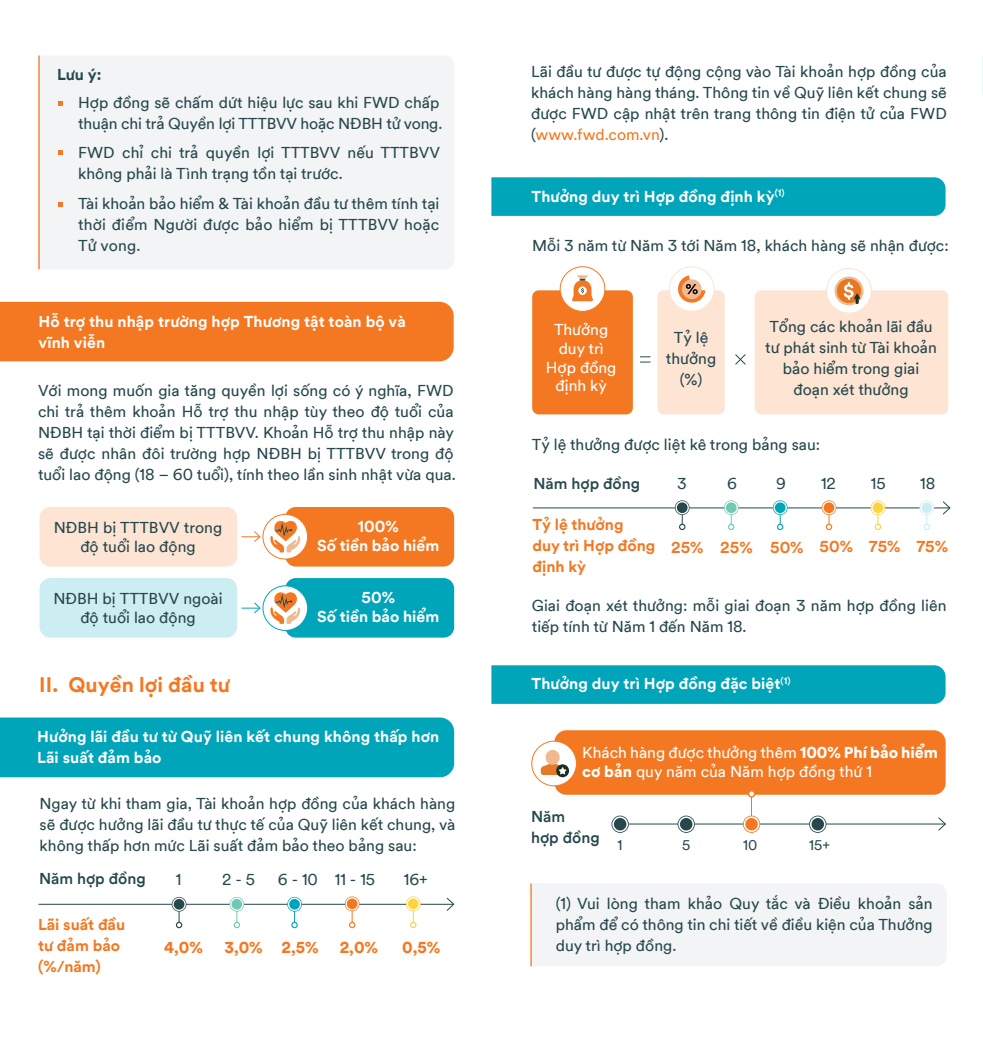
<style>
.page{position:relative;width:983px;height:1042px;background:#fff}
.page>*{position:absolute;margin:0;border:0;box-sizing:border-box;transform-origin:0 0}
.t1{font:700 21px "FWD Circular Viet TT";letter-spacing:.005em;color:#f47821}
.t2{font:15.75px/21px "FWD Circular Viet TT";color:#26484d}
.t3{font:700 15.75px/21px "FWD Circular Viet TT";letter-spacing:.005em;color:#fff}
.t4{font:15.75px/18.9px "FWD Circular Viet TT";color:#fff}
.t5{font:700 15.75px/21px "FWD Circular Viet TT";color:#f47821}
.t6{font:500 15.75px/21px "FWD Circular Viet TT";color:#26484d}
.t7{font:900 15.75px "FWD Circular Viet TT";color:#f47821}
.t8{font:700 15.75px "FWD Circular Viet TT";color:#26484d}
.t9{font:14px "FWD Circular Viet TT";color:#26484d}
.s1{color:#f47821}
.s2{font-weight:900}
</style>
<div class="page">
<div style="left:0;top:302px;width:453px;height:59px;background:#f47821"></div>
<div style="left:531px;top:883px;width:415px;height:83px;background:#f3f4f5"></div>
<hr style="left:530px;top:883px;width:1px;height:83px;background:#f47821">
<div style="left:40px;top:56px;width:414px;height:213px;background:#f3f4f5"></div>
<hr style="left:38px;top:55px;width:2px;height:214px;background:#f47821">
<svg style="left:58px;top:101px;width:5px;height:4px"></svg>
<svg style="left:58px;top:150px;width:5px;height:4px"></svg>
<svg style="left:58px;top:202px;width:5px;height:5px"></svg>
<hr style="left:533px;top:507px;width:416px;height:1px;background:#26484d">
<svg style="left:941px;top:501px;width:9px;height:14px"></svg>
<svg style="left:821px;top:500px;width:15px;height:29px"></svg>
<svg style="left:870px;top:500px;width:15px;height:30px"></svg>
<svg style="left:919px;top:500px;width:14px;height:30px"></svg>
<svg style="left:723px;top:500px;width:15px;height:29px"></svg>
<svg style="left:674px;top:500px;width:15px;height:29px"></svg>
<svg style="left:772px;top:500px;width:15px;height:29px"></svg>
<div style="left:491px;top:665px;width:454px;height:39px;background:#00a5b9"></div>
<svg style="left:982px;top:56px;width:1px;height:39px"></svg>
<div style="left:554px;top:730px;width:391px;height:65px;background:#f47821;border-radius:12px"></div>
<hr style="left:625px;top:823px;width:320px;height:1px;background:#26484d">
<svg style="left:937px;top:817px;width:9px;height:14px"></svg>
<svg style="left:742px;top:791px;width:18px;height:42px"></svg>
<svg style="left:808px;top:815px;width:18px;height:18px"></svg>
<svg style="left:611px;top:815px;width:17px;height:18px"></svg>
<svg style="left:677px;top:815px;width:17px;height:18px"></svg>
<div style="left:531px;top:741px;width:46px;height:45px;background:#fff;border:1px solid #f47821;border-radius:50%"></div>
<div style="left:545px;top:750px;width:14px;height:15px;background:#f1b990;border-radius:7px"></div>
<svg style="left:540px;top:764px;width:29px;height:13px"></svg>
<div style="left:40px;top:507px;width:197px;height:59px;background:#fde4d3;border-radius:11px"></div>
<div style="left:285px;top:507px;width:169px;height:59px;background:#f47821;border-radius:11px"></div>
<div style="left:40px;top:578px;width:197px;height:59px;background:#ccedf1;border-radius:11px"></div>
<div style="left:285px;top:578px;width:169px;height:59px;background:#00a5b9;border-radius:11px"></div>
<svg style="left:241px;top:531px;width:20px;height:11px"></svg>
<svg style="left:241px;top:602px;width:20px;height:12px"></svg>
<svg style="left:262px;top:514px;width:46px;height:45px"></svg>
<svg style="left:270px;top:516px;width:31px;height:36px"></svg>
<svg style="left:262px;top:585px;width:46px;height:46px"></svg>
<svg style="left:270px;top:588px;width:31px;height:36px"></svg>
<div style="left:0;top:717px;width:454px;height:60px;background:#00a5b9"></div>
<div style="left:491px;top:177px;width:454px;height:39px;background:#00a5b9"></div>
<div style="left:657px;top:290px;width:67px;height:124px;background:#fde4d3;border-radius:6px"></div>
<div style="left:754px;top:290px;width:194px;height:124px;background:#fde4d3;border-radius:6px"></div>
<div style="left:532px;top:290px;width:100px;height:124px;background:#f47821;border-radius:6px"></div>
<svg style="left:735px;top:354px;width:11px;height:11px"></svg>
<div style="left:668px;top:266px;width:46px;height:46px;background:#fff;border:1px solid #fde4d3;border-radius:50%"></div>
<svg style="left:678px;top:275px;width:27px;height:28px"></svg>
<svg style="left:640px;top:356px;width:10px;height:7px"></svg>
<div style="left:826px;top:268px;width:45px;height:45px;background:#fff;border:1px solid #fde4d3;border-radius:50%"></div>
<svg style="left:834px;top:276px;width:29px;height:29px"></svg>
<svg style="left:559px;top:266px;width:46px;height:46px"></svg>
<svg style="left:571px;top:275px;width:22px;height:26px"></svg>
<hr style="left:39px;top:904px;width:414px;height:1px;background:#26484d">
<svg style="left:446px;top:897px;width:9px;height:14px"></svg>
<svg style="left:344px;top:896px;width:15px;height:32px"></svg>
<svg style="left:406px;top:896px;width:14px;height:32px"></svg>
<div style="left:233px;top:922px;width:7px;height:6px;background:#71c8b3;border-radius:50%"></div>
<svg style="left:229px;top:897px;width:15px;height:30px"></svg>
<svg style="left:172px;top:897px;width:14px;height:31px"></svg>
<div style="left:291px;top:922px;width:7px;height:6px;background:#09a8bb;border-radius:50%"></div>
<svg style="left:287px;top:897px;width:15px;height:30px"></svg>
<p class="t8" style="left:57px;top:62px;width:46px">Lưu ý:</p>
<p class="t2" style="left:78px;top:90px;width:365px">Hợp đồng sẽ chấm dứt hiệu lực sau khi FWD chấp thuận chi trả Quyền lợi TTTBVV hoặc NĐBH tử vong.</p>
<p class="t2" style="left:78px;top:141px;width:363px">FWD chỉ chi trả quyền lợi TTTBVV nếu TTTBVV không phải là Tình trạng tồn tại trước.</p>
<p class="t2" style="left:78px;top:191px;width:363px;text-align:justify">Tài khoản bảo hiểm &amp; Tài khoản đầu tư thêm tính tại thời điểm Người được bảo hiểm bị TTTBVV hoặc Tử vong.</p>
<p class="t3" style="left:39px;top:309px;width:369px">Hỗ trợ thu nhập trường hợp Thương tật toàn bộ và vĩnh viễn</p>
<p class="t2" style="left:38px;top:378px;width:419px">Với mong muốn gia tăng quyền lợi sống có ý nghĩa, FWD chi trả thêm khoản Hỗ trợ thu nhập tùy theo độ tuổi của NĐBH tại thời điểm bị TTTBVV. Khoản Hỗ trợ thu nhập này sẽ được nhân đôi trường hợp NĐBH bị TTTBVV trong độ tuổi lao động (18 – 60 tuổi), tính theo lần sinh nhật vừa qua.</p>
<p class="t2" style="left:54px;top:516px;width:170px;line-height:18.9px;text-align:center">NĐBH bị TTTBVV trong độ tuổi lao động</p>
<p class="t3" style="left:317px;top:515px;width:123px;line-height:18.9px;text-align:center">100%<br>Số tiền bảo hiểm</p>
<p class="t2" style="left:53px;top:588px;width:171px;line-height:18.9px;text-align:center">NĐBH bị TTTBVV ngoài độ tuổi lao động</p>
<p class="t3" style="left:317px;top:586px;width:123px;line-height:18.9px;text-align:center">50%<br>Số tiền bảo hiểm</p>
<h1 class="t1" style="left:39px;top:667px;width:192px">II. Quyền lợi đầu tư</h1>
<p class="t3" style="left:37px;top:724px;width:403px">Hưởng lãi đầu tư từ Quỹ liên kết chung không thấp hơn<br>Lãi suất đảm bảo</p>
<p class="t2" style="left:40px;top:791px;width:417px;text-align:justify">Ngay từ khi tham gia, Tài khoản hợp đồng của khách hàng sẽ được hưởng lãi đầu tư thực tế của Quỹ liên kết chung, và không thấp hơn mức Lãi suất đảm bảo theo bảng sau:</p>
<p class="t6" style="left:39px;top:866px;width:108px">Năm hợp đồng</p>
<p class="t5" style="left:38px;top:912px;width:89px">Lãi suất đầu tư đảm bảo (%/năm)</p>
<p class="t2" style="left:176px;top:867px;width:7px">1</p>
<p class="t7" style="left:164px;top:934px;width:40px">4,0%</p>
<p class="t2" style="left:222px;top:867px;width:34px">2 - 5</p>
<p class="t2" style="left:278px;top:867px;width:42px">6 - 10</p>
<p class="t2" style="left:335px;top:867px;width:42px">11 - 15</p>
<p class="t7" style="left:224px;top:934px;width:40px">3,0%</p>
<p class="t7" style="left:281px;top:934px;width:39px">2,5%</p>
<p class="t7" style="left:339px;top:934px;width:40px">2,0%</p>
<p class="t2" style="left:403px;top:867px;width:26px">16+</p>
<p class="t7" style="left:402px;top:934px;width:40px">0,5%</p>
<p class="t2" style="left:531px;top:60px;width:417px;text-align:justify">Lãi đầu tư được tự động cộng vào Tài khoản hợp đồng của khách hàng hàng tháng. Thông tin về Quỹ liên kết chung sẽ được FWD cập nhật trên trang thông tin điện tử của FWD (<span class="s1">www.fwd.com.vn</span>).</p>
<p class="t3" style="left:531px;top:184px;width:254px">Thưởng duy trì Hợp đồng định kỳ<sup>(1)</sup></p>
<p class="t2" style="left:532px;top:233px;width:418px">Mỗi 3 năm từ Năm 3 tới Năm 18, khách hàng sẽ nhận được:</p>
<p class="t4" style="left:545px;top:318px;width:72px;text-align:center">Thưởng duy trì<br>Hợp đồng định kỳ</p>
<p class="t2" style="left:665px;top:325px;width:52px;text-align:center">Tỷ lệ thưởng (%)</p>
<p class="t2" style="left:765px;top:314px;width:173px;text-align:center">Tổng các khoản lãi đầu tư phát sinh từ Tài khoản bảo hiểm trong giai đoạn xét thưởng</p>
<p class="t2" style="left:531px;top:432px;width:290px">Tỷ lệ thưởng được liệt kê trong bảng sau:</p>
<p class="t6" style="left:533px;top:472px;width:108px">Năm hợp đồng</p>
<p class="t5" style="left:532px;top:512px;width:124px">Tỷ lệ thưởng<br>duy trì Hợp đồng định kỳ</p>
<p class="t2" style="left:677px;top:471px;width:11px">3</p>
<p class="t5" style="left:671px;top:535px;width:34px">25%</p>
<p class="t2" style="left:726px;top:471px;width:11px">6</p>
<p class="t5" style="left:720px;top:535px;width:34px">25%</p>
<p class="t2" style="left:775px;top:471px;width:11px">9</p>
<p class="t2" style="left:820px;top:471px;width:16px">12</p>
<p class="t2" style="left:870px;top:471px;width:16px">15</p>
<p class="t2" style="left:919px;top:471px;width:17px">18</p>
<p class="t5" style="left:770px;top:535px;width:35px">50%</p>
<p class="t5" style="left:819px;top:534px;width:35px">50%</p>
<p class="t5" style="left:868px;top:534px;width:33px">75%</p>
<p class="t5" style="left:916px;top:534px;width:33px">75%</p>
<p class="t2" style="left:531px;top:593px;width:416px">Giai đoạn xét thưởng: mỗi giai đoạn 3 năm hợp đồng liên tiếp tính từ Năm 1 đến Năm 18.</p>
<p class="t3" style="left:531px;top:671px;width:260px">Thưởng duy trì Hợp đồng đặc biệt<sup>(1)</sup></p>
<p class="t4" style="left:582px;top:742px;width:357px">Khách hàng được thưởng thêm <span class="s2">100% Phí bảo hiểm cơ bản</span> quy năm của Năm hợp đồng thứ 1</p>
<p class="t6" style="left:531px;top:805px;width:70px">Năm<br>hợp đồng</p>
<p class="t9" style="left:617px;top:834px;width:6px">1</p>
<p class="t9" style="left:682px;top:834px;width:10px">5</p>
<p class="t9" style="left:743px;top:834px;width:16px">10</p>
<p class="t9" style="left:808px;top:834px;width:22px">15+</p>
<p class="t2" style="left:555px;top:891px;width:378px;text-align:justify">(1) Vui lòng tham khảo Quy tắc và Điều khoản sản phẩm để có thông tin chi tiết về điều kiện của Thưởng duy trì hợp đồng.</p>
</div>
